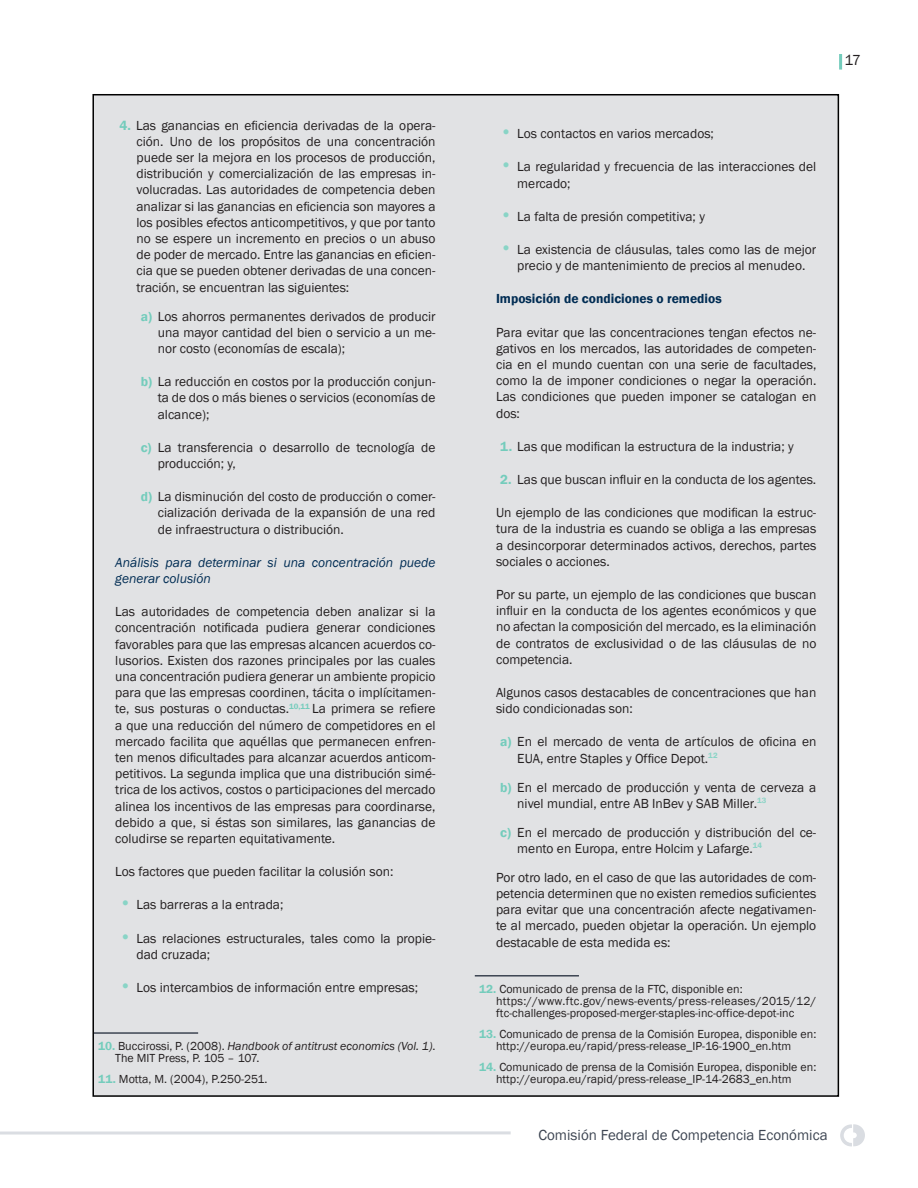
<style>
.page{position:relative;width:918px;height:1188px;background:#fff}
.page>*{position:absolute;margin:0;border:0;box-sizing:border-box;transform-origin:0 0}
.t1{font:15px "Franklin Gothic";color:#3d4552}
.t2{font:15px "Franklin Gothic";color:#231f20}
.Párrafo_general{font:13.5px/16.2px "Franklin Gothic";color:#231f20;text-align:justify}
.Subtítulo__de_tabla{font:italic 13.5px/16.2px "Franklin Gothic";color:#002c53}
.Subtítulo__de_tabla-2{font:600 13.5px "Franklin Gothic";color:#002c53}
.Notas_al_pie{font:12px/12px "Franklin Gothic";color:#231f20}
.s1{font-weight:600;color:#74ccbc}
.s2{font-weight:600;font-size:18px;color:#89d4c6}
.s3{font-style:italic}
</style>
<div class="page">
<svg style="left:840px;top:1124px;width:25px;height:23px"></svg>
<hr style="left:839px;top:54px;width:3px;height:16px;background:#74ccbc">
<svg style="left:0;top:1131px;width:511px;height:4px;background:#e2e5e8"></svg>
<div style="left:93px;top:95px;width:745px;height:1001px;background:#e1e2e4"></div>
<hr style="left:94px;top:1032px;width:104px;height:2px;background:#3d4552">
<hr style="left:475px;top:975px;width:104px;height:2px;background:#3d4552">
<p class="Párrafo_general" style="left:136px;top:117px;width:301px;text-indent:-17px"><span class="s1">4.</span> Las ganancias en eficiencia derivadas de la opera&shy;ción. Uno de los propósitos de una concentración puede ser la mejora en los procesos de producción, distribución y comercialización de las empresas in&shy;volucradas. Las autoridades de competencia deben analizar si las ganancias en eficiencia son mayores a los posibles efectos anticompetitivos, y que por tanto no se espere un incremento en precios o un abuso de poder de mercado. Entre las ganancias en eficien&shy;cia que se pueden obtener derivadas de una concen&shy;tración, se encuentran las siguientes:</p>
<p class="Párrafo_general" style="left:158px;top:308px;width:279px;text-indent:-17px"><span class="s1">a)</span> Los ahorros permanentes derivados de producir una mayor cantidad del bien o servicio a un me&shy;nor costo (economías de escala);</p>
<p class="Párrafo_general" style="left:158px;top:374px;width:279px;text-indent:-17px"><span class="s1">b)</span> La reducción en costos por la producción conjun&shy;ta de dos o más bienes o servicios (economías de alcance);</p>
<p class="Párrafo_general" style="left:158px;top:440px;width:279px;text-indent:-17px"><span class="s1">c)</span> La transferencia o desarrollo de tecnología de producción; y,</p>
<p class="Párrafo_general" style="left:158px;top:489px;width:279px;text-indent:-17px"><span class="s1">d)</span> La disminución del costo de producción o comer&shy;cialización derivada de la expansión de una red de infraestructura o distribución.</p>
<p class="Subtítulo__de_tabla" style="left:115px;top:554px;width:322px">Análisis para determinar si una concentración puede generar colusión</p>
<p class="Párrafo_general" style="left:115px;top:604px;width:322px">Las autoridades de competencia deben analizar si la concentración notificada pudiera generar condiciones favorables para que las empresas alcancen acuerdos co&shy;lusorios. Existen dos razones principales por las cuales una concentración pudiera generar un ambiente propicio para que las empresas coordinen, tácita o implícitamen&shy;te, sus posturas o conductas.<sup>10,11</sup> La primera se refiere a que una reducción del número de competidores en el mercado facilita que aquéllas que permanecen enfren&shy;ten menos dificultades para alcanzar acuerdos anticom&shy;petitivos. La segunda implica que una distribución simé&shy;trica de los activos, costos o participaciones del mercado alinea los incentivos de las empresas para coordinarse, debido a que, si éstas son similares, las ganancias de coludirse se reparten equitativamente.</p>
<p class="Párrafo_general" style="left:115px;top:864px;width:280px">Los factores que pueden facilitar la colusión son:</p>
<p class="Párrafo_general" style="left:119px;top:897px;width:166px"><span class="s2">•</span> Las barreras a la entrada;</p>
<p class="Párrafo_general" style="left:136px;top:930px;width:301px;text-indent:-17px"><span class="s2">•</span> Las relaciones estructurales, tales como la propie&shy;dad cruzada;</p>
<p class="Párrafo_general" style="left:119px;top:980px;width:300px"><span class="s2">•</span> Los intercambios de información entre empresas;</p>
<p class="Notas_al_pie" style="left:115px;top:1040px;width:322px;text-indent:-17px"><span class="s1">10.</span> Buccirossi, P. (2008). <span class="s3">Handbook of antitrust economics (Vol. 1)</span>.<br>The MIT Press, P. 105 – 107.</p>
<p class="Notas_al_pie" style="left:98px;top:1074px;width:171px"><span class="s1">11.</span> Motta, M. (2004), P.250-251.</p>
<p class="t2" style="left:845px;top:50px;width:18px">17</p>
<p class="Párrafo_general" style="left:500px;top:126px;width:215px"><span class="s2">•</span> Los contactos en varios mercados;</p>
<p class="Párrafo_general" style="left:517px;top:159px;width:301px;text-indent:-17px"><span class="s2">•</span> La regularidad y frecuencia de las interacciones del mercado;</p>
<p class="Párrafo_general" style="left:500px;top:208px;width:206px"><span class="s2">•</span> La falta de presión competitiva; y</p>
<p class="Párrafo_general" style="left:500px;top:242px;width:318px;text-align:center"><span class="s2">•</span> La existencia de cláusulas, tales como las de mejor precio y de mantenimiento de precios al menudeo.</p>
<p class="Subtítulo__de_tabla-2" style="left:496px;top:291px;width:227px">Imposición de condiciones o remedios</p>
<p class="Párrafo_general" style="left:496px;top:324px;width:322px">Para evitar que las concentraciones tengan efectos ne&shy;gativos en los mercados, las autoridades de competen&shy;cia en el mundo cuentan con una serie de facultades, como la de imponer condiciones o negar la operación.<br>Las condiciones que pueden imponer se catalogan en dos:</p>
<p class="Párrafo_general" style="left:500px;top:438px;width:295px"><span class="s1">1.</span> Las que modifican la estructura de la industria; y</p>
<p class="Párrafo_general" style="left:500px;top:472px;width:318px"><span class="s1">2.</span> Las que buscan influir en la conducta de los agentes.</p>
<p class="Párrafo_general" style="left:496px;top:505px;width:322px">Un ejemplo de las condiciones que modifican la estruc&shy;tura de la industria es cuando se obliga a las empresas a desincorporar determinados activos, derechos, partes sociales o acciones.</p>
<p class="Párrafo_general" style="left:496px;top:587px;width:322px">Por su parte, un ejemplo de las condiciones que buscan influir en la conducta de los agentes económicos y que no afectan la composición del mercado, es la eliminación de contratos de exclusividad o de las cláusulas de no competencia.</p>
<p class="Párrafo_general" style="left:496px;top:685px;width:322px">Algunos casos destacables de concentraciones que han sido condicionadas son:</p>
<p class="Párrafo_general" style="left:517px;top:734px;width:301px;text-indent:-17px"><span class="s1">a)</span> En el mercado de venta de artículos de oficina en<br>EUA, entre Staples y Office Depot.<sup>12</sup></p>
<p class="Párrafo_general" style="left:517px;top:779px;width:301px;text-indent:-17px"><span class="s1">b)</span> En el mercado de producción y venta de cerveza a nivel mundial, entre AB InBev y SAB Miller.<sup>13</sup></p>
<p class="Párrafo_general" style="left:517px;top:824px;width:301px;text-indent:-17px"><span class="s1">c)</span> En el mercado de producción y distribución del ce&shy;mento en Europa, entre Holcim y Lafarge.<sup>14</sup></p>
<p class="Párrafo_general" style="left:496px;top:870px;width:322px">Por otro lado, en el caso de que las autoridades de com&shy;petencia determinen que no existen remedios suficientes para evitar que una concentración afecte negativamen&shy;te al mercado, pueden objetar la operación. Un ejemplo destacable de esta medida es:</p>
<p class="Notas_al_pie" style="left:479px;top:983px;width:265px"><span class="s1">12.</span> Comunicado de prensa de la FTC, disponible en:</p>
<p class="Notas_al_pie" style="left:496px;top:995px;width:322px">https://www.ftc.gov/news-events/press-releases/2015/12/ ftc-challenges-proposed-merger-staples-inc-office-depot-inc</p>
<p class="Notas_al_pie" style="left:496px;top:1028px;width:322px;text-indent:-17px"><span class="s1">13.</span> Comunicado de prensa de la Comisión Europea, disponible en: http://europa.eu/rapid/press-release_IP-16-1900_en.htm</p>
<p class="Notas_al_pie" style="left:496px;top:1062px;width:322px;text-indent:-17px"><span class="s1">14.</span> Comunicado de prensa de la Comisión Europea, disponible en: http://europa.eu/rapid/press-release_IP-14-2683_en.htm</p>
<p class="t1" style="left:539px;top:1126px;width:291px">Comisión Federal de Competencia Económica</p>
</div>
